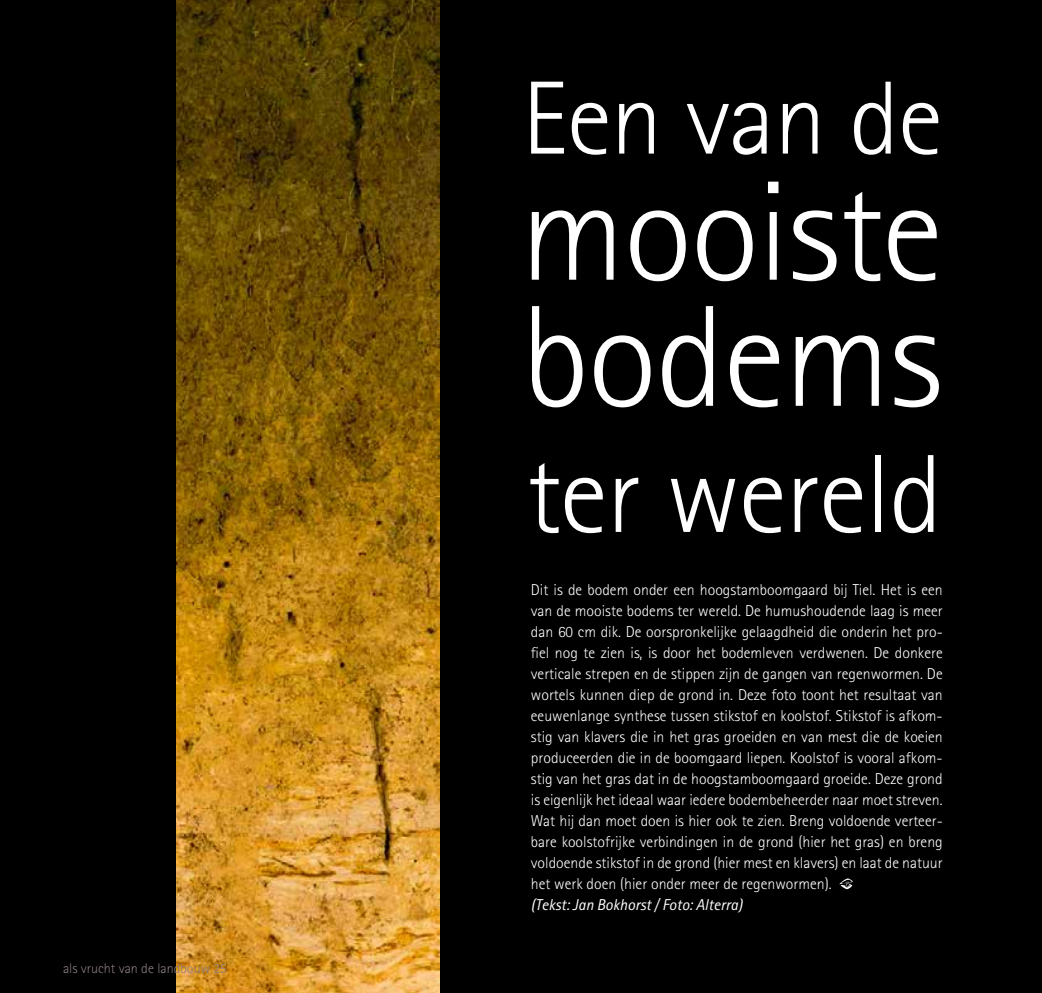
<style>
.page{position:relative;width:1042px;height:993px;background:#fff}
.page>*{position:absolute;margin:0;border:0;box-sizing:border-box;transform-origin:0 0}
.t1{font:300 144.38px "Rotis Sans Serif";letter-spacing:-.01em;color:#fff}
.t2{font:300 141.92px "Rotis Sans Serif";letter-spacing:-.01em;color:#fff}
.t3{font:300 111.3px "Rotis Sans Serif";letter-spacing:-.01em;color:#fff}
.t4{font:300 104.12px "Rotis Sans Serif";letter-spacing:-.01em;color:#fff}
.t5{font:300 15.75px/21px "Rotis Sans Serif";color:#fff;text-align:justify}
.t6{font:italic 15.75px "Rotis Sans Serif";color:#fff}
.t7{font:300 14px "Rotis Sans Serif";color:#8c7c81}
</style>
<div class="page">
<div style="left:0;top:0;width:1042px;height:992px;background:#000"></div>
<svg style="left:839px;top:878px;width:14px;height:10px"></svg>
<img style="left:176px;top:0;width:264px;height:992px">
<p class="t7" style="left:63px;top:960px;width:165px">als vrucht van de landbouw 25</p>
<h3 class="t4" style="left:522px;top:59px;width:422px">Een van de</h3>
<h2 class="t2" style="left:520px;top:150px;width:424px">mooiste</h2>
<h1 class="t1" style="left:522px;top:274px;width:422px">bodems</h1>
<h3 class="t3" style="left:526px;top:430px;width:418px">ter wereld</h3>
<p class="t5" style="left:531px;top:579px;width:413px">Dit is de bodem onder een hoogstamboomgaard bij Tiel. Het is een van de mooiste bodems ter wereld. De humushoudende laag is meer dan 60 cm dik. De oorspronkelijke gelaagdheid die onderin het pro&shy;fiel nog te zien is, is door het bodemleven verdwenen. De donkere verticale strepen en de stippen zijn de gangen van regenwormen. De wortels kunnen diep de grond in. Deze foto toont het resultaat van eeuwenlange synthese tussen stikstof en koolstof. Stikstof is afkom&shy;stig van klavers die in het gras groeiden en van mest die de koeien produceerden die in de boomgaard liepen. Koolstof is vooral afkom&shy;stig van het gras dat in de hoogstamboomgaard groeide. Deze grond is eigenlijk het ideaal waar iedere bodembeheerder naar moet streven.<br>Wat hij dan moet doen is hier ook te zien. Breng voldoende verteer&shy;bare koolstofrijke verbindingen in de grond (hier het gras) en breng voldoende stikstof in de grond (hier mest en klavers) en laat de natuur het werk doen (hier onder meer de regenwormen).</p>
<p class="t6" style="left:531px;top:895px;width:213px">(Tekst: Jan Bokhorst / Foto: Alterra)</p>
</div>
